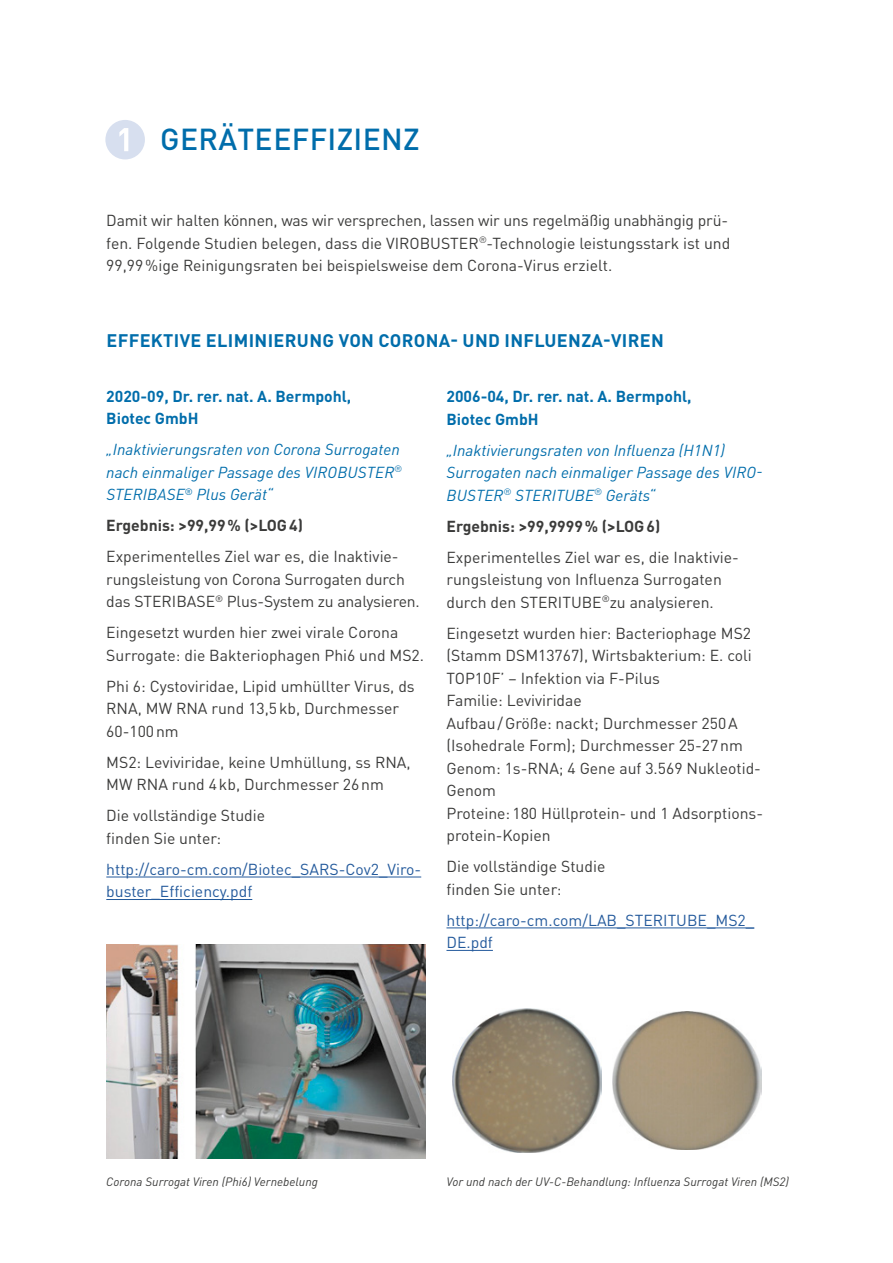
<style>
.page{position:relative;width:893px;height:1263px;background:#fff}
.page>*{position:absolute;margin:0;border:0;box-sizing:border-box;transform-origin:0 0}
.t1{font:500 30px "DIN Pro";letter-spacing:.01em;color:#006dab}
.t2{font:700 18px "DIN Pro";letter-spacing:.02em;color:#006dab}
.t3{font:15.75px/22.5px "DIN Pro";color:#3b3b3a}
.t4{font:italic 15.75px/22.5px "DIN Pro";color:#006dab}
.t5{font:15.75px/22.5px "DIN Pro";color:#245a9c}
.t6{font:700 15.75px/22.5px "DIN Pro";color:#006dab}
.t7{font:700 15.75px "DIN Pro";color:#3b3b3a}
.t8{font:italic 12px "DIN Pro";color:#3b3b3a}
</style>
<div class="page">
<hr style="left:106px;top:876px;width:315px;height:1px;background:#245a9c">
<hr style="left:106px;top:899px;width:146px;height:1px;background:#245a9c">
<hr style="left:446px;top:927px;width:308px;height:1px;background:#245a9c">
<hr style="left:446px;top:950px;width:47px;height:1px;background:#245a9c">
<img style="left:106px;top:945px;width:73px;height:213px">
<img style="left:195px;top:945px;width:230px;height:213px">
<div style="left:105px;top:120px;width:40px;height:39px;background:#d7dfef;border-radius:50%"></div>
<svg style="left:119px;top:128px;width:9px;height:23px"></svg>
<img style="left:453px;top:1009px;width:149px;height:144px">
<img style="left:612px;top:1012px;width:149px;height:138px">
<h1 class="t1" style="left:160px;top:119px;width:261px">GERÄTEEFFIZIENZ</h1>
<p class="t3" style="left:106px;top:208px;width:625px">Damit wir halten können, was wir versprechen, lassen wir uns regelmäßig unabhängig prü&shy;fen. Folgende Studien belegen, dass die VIROBUSTER<sup>®</sup>-Technologie leistungsstark ist und<br>99,99%ige Reinigungsraten bei beispielsweise dem Corona-Virus erzielt.</p>
<p class="t2" style="left:106px;top:326px;width:559px">EFFEKTIVE ELIMINIERUNG VON CORONA- UND INFLUENZA-VIREN</p>
<p class="t6" style="left:106px;top:383px;width:247px">2020-09, Dr. rer. nat. A. Bermpohl,<br>Biotec GmbH</p>
<p class="t4" style="left:106px;top:437px;width:297px">„Inaktivierungsraten von Corona Surrogaten nach einmaliger Passage des VIROBUSTER<sup>®<br></sup>STERIBASE<sup>®</sup> Plus Gerät“</p>
<p class="t7" style="left:106px;top:512px;width:198px">Ergebnis: &gt;99,99% (&gt;LOG4)</p>
<p class="t3" style="left:106px;top:544px;width:315px">Experimentelles Ziel war es, die Inaktivie&shy;rungsleistung von Corona Surrogaten durch das STERIBASE<sup>®</sup> Plus-System zu analysieren.</p>
<p class="t3" style="left:106px;top:620px;width:319px">Eingesetzt wurden hier zwei virale Corona<br>Surrogate: die Bakteriophagen Phi6 und MS2.</p>
<p class="t3" style="left:106px;top:673px;width:310px">Phi 6: Cystoviridae, Lipid umhüllter Virus, ds<br>RNA, MW RNA rund 13,5kb, Durchmesser<br>60-100nm</p>
<p class="t3" style="left:106px;top:749px;width:306px">MS2: Leviviridae, keine Umhüllung, ss RNA,<br>MW RNA rund 4kb, Durchmesser 26nm</p>
<p class="t3" style="left:106px;top:803px;width:160px">Die vollständige Studie finden Sie unter:</p>
<p class="t5" style="left:106px;top:856px;width:316px">http://caro-cm.com/Biotec_SARS-Cov2_Viro&shy;buster_Efficiency.pdf</p>
<p class="t6" style="left:446px;top:383px;width:247px">2006-04, Dr. rer. nat. A. Bermpohl,<br>Biotec GmbH</p>
<p class="t4" style="left:446px;top:438px;width:318px">„Inaktivierungsraten von Influenza (H1N1)<br>Surrogaten nach einmaliger Passage des VIRO-<br>BUSTER<sup>®</sup> STERITUBE<sup>®</sup> Geräts“</p>
<p class="t7" style="left:446px;top:513px;width:215px">Ergebnis: &gt;99,9999% (&gt;LOG6)</p>
<p class="t3" style="left:446px;top:544px;width:294px">Experimentelles Ziel war es, die Inaktivie&shy;rungsleistung von Influenza Surrogaten durch den STERITUBE<sup>®</sup>zu analysieren.</p>
<p class="t3" style="left:446px;top:620px;width:318px">Eingesetzt wurden hier: Bacteriophage MS2 (Stamm DSM13767), Wirtsbakterium: E. coli TOP10F’ – Infektion via F-Pilus<br>Familie: Leviviridae<br>Aufbau/Größe: nackt; Durchmesser 250A (Isohedrale Form); Durchmesser 25-27nm Genom: 1s-RNA; 4 Gene auf 3.569 Nukleotid-Genom<br>Proteine: 180 Hüllprotein- und 1 Adsorptions&shy;protein-Kopien</p>
<p class="t3" style="left:446px;top:854px;width:160px">Die vollständige Studie finden Sie unter:</p>
<p class="t5" style="left:446px;top:907px;width:309px">http://caro-cm.com/LAB_STERITUBE_MS2_<br>DE.pdf</p>
<p class="t8" style="left:106px;top:1173px;width:213px">Corona Surrogat Viren (Phi6) Vernebelung</p>
<p class="t8" style="left:446px;top:1173px;width:344px">Vor und nach der UV-C-Behandlung: Influenza Surrogat Viren (MS2)</p>
</div>
